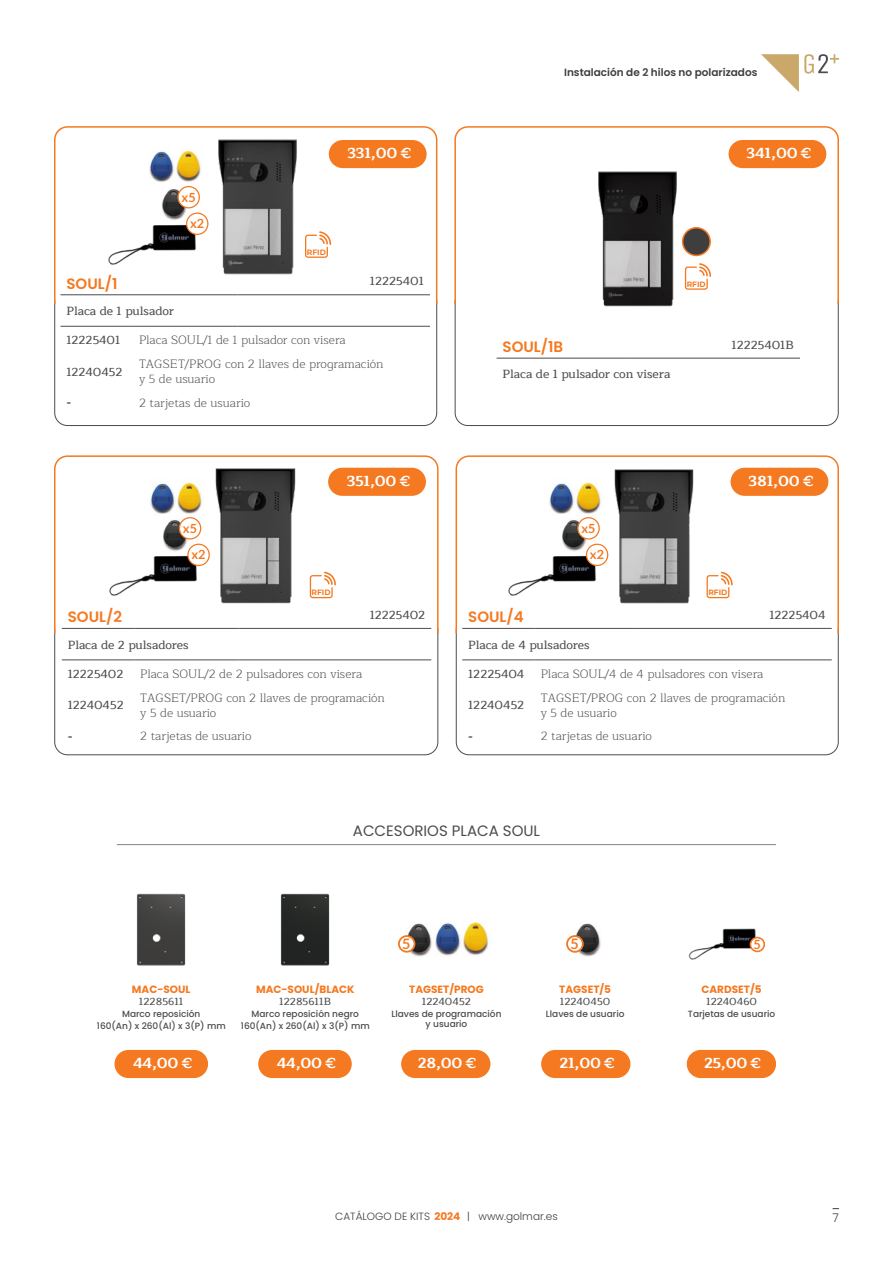
<style>
.page{position:relative;width:893px;height:1263px;background:#fff}
.page>*{position:absolute;margin:0;border:0;box-sizing:border-box;transform-origin:0 0}
.precio{font:700 15px "Maitree";letter-spacing:-.025em;color:#fff}
.Referencia{font:600 15px "Poppins";color:#f47921}
.t1{font:15px "Poppins";color:#4b4c4d}
.t2{font:700 14.55px "Lato";color:#f47921}
.t3{font:700 14.4px "Lato";color:#f47921}
.t4{font:700 13.5px "Lato";color:#4b4c4d}
.t5{font:700 12.75px "Lato";color:#f47921}
.t6{font:700 12.6px "Lato";color:#f47921}
.t7{font:300 12px/15px "Maitree";color:#4b4c4d}
.Codigo{font:500 12px "Maitree";color:#4b4c4d}
.t8{font:300 12px "Poppins";color:#3e3e3f}
.t9{font:700 10.5px "Poppins";color:#f47921}
.t10{font:500 10.5px "Maitree";color:#4b4c4d}
.t11{font:300 10.5px "Poppins";color:#3e3e3f}
.t12{font:600 10.5px "Poppins";color:#3e3e3f}
.t13{font:500 10.5px "Maitree";letter-spacing:-.02em;color:#4b4c4d}
.t14{font:500 9px/10.5px "Poppins";color:#4b4c4d;text-align:center}
.t15{font:700 7.65px "Montserrat";color:#f47921}
.s1{font-weight:700;color:#f47921}
</style>
<div class="page">
<svg style="left:54px;top:634px;width:384px;height:121px"></svg>
<svg style="left:54px;top:455px;width:385px;height:179px"></svg>
<hr style="left:62px;top:628px;width:72px;height:1px;background:#4b4c4d">
<hr style="left:134px;top:628px;width:105px;height:1px;background:#4b4c4d">
<hr style="left:239px;top:628px;width:192px;height:1px;background:#4b4c4d">
<hr style="left:62px;top:660px;width:72px;height:1px;background:#4b4c4d">
<hr style="left:134px;top:660px;width:105px;height:1px;background:#4b4c4d">
<hr style="left:239px;top:660px;width:192px;height:1px;background:#4b4c4d">
<svg style="left:309px;top:572px;width:27px;height:27px"></svg>
<svg style="left:456px;top:634px;width:383px;height:121px"></svg>
<svg style="left:455px;top:455px;width:384px;height:179px"></svg>
<hr style="left:462px;top:628px;width:73px;height:1px;background:#4b4c4d">
<hr style="left:535px;top:628px;width:104px;height:1px;background:#4b4c4d">
<hr style="left:639px;top:628px;width:193px;height:1px;background:#4b4c4d">
<hr style="left:462px;top:660px;width:73px;height:1px;background:#4b4c4d">
<hr style="left:535px;top:660px;width:104px;height:1px;background:#4b4c4d">
<hr style="left:639px;top:660px;width:193px;height:1px;background:#4b4c4d">
<svg style="left:706px;top:572px;width:27px;height:27px"></svg>
<svg style="left:54px;top:305px;width:383px;height:121px"></svg>
<svg style="left:54px;top:126px;width:384px;height:179px"></svg>
<hr style="left:60px;top:294px;width:73px;height:1px;background:#4b4c4d">
<hr style="left:133px;top:294px;width:104px;height:1px;background:#4b4c4d">
<hr style="left:237px;top:294px;width:193px;height:1px;background:#4b4c4d">
<hr style="left:60px;top:326px;width:73px;height:1px;background:#4b4c4d">
<hr style="left:133px;top:326px;width:104px;height:1px;background:#4b4c4d">
<hr style="left:237px;top:326px;width:193px;height:1px;background:#4b4c4d">
<img style="left:202px;top:133px;width:111px;height:146px">
<svg style="left:304px;top:231px;width:27px;height:27px"></svg>
<img style="left:136px;top:893px;width:50px;height:73px">
<img style="left:566px;top:923px;width:35px;height:34px">
<div style="left:567px;top:936px;width:16px;height:16px;background:#fff;border-radius:50%"></div>
<div style="left:566px;top:935px;width:18px;height:18px;border:2px solid #f47921;border-radius:50%"></div>
<img style="left:398px;top:921px;width:91px;height:36px">
<div style="left:399px;top:936px;width:16px;height:16px;background:#fff;border-radius:50%"></div>
<div style="left:398px;top:935px;width:17px;height:18px;border:2px solid #f47921;border-radius:50%"></div>
<img style="left:688px;top:928px;width:70px;height:32px">
<div style="left:750px;top:937px;width:14px;height:14px;background:#fff;border-radius:50%"></div>
<div style="left:750px;top:937px;width:15px;height:15px;border:2px solid #f47921;border-radius:50%"></div>
<img style="left:280px;top:893px;width:50px;height:73px">
<hr style="left:117px;top:844px;width:659px;height:1px;background:#4b4c4d">
<svg style="left:455px;top:305px;width:384px;height:121px"></svg>
<svg style="left:454px;top:126px;width:385px;height:179px"></svg>
<hr style="left:497px;top:358px;width:129px;height:1px;background:#4b4c4d">
<hr style="left:626px;top:358px;width:174px;height:1px;background:#4b4c4d">
<img style="left:582px;top:165px;width:111px;height:146px">
<svg style="left:684px;top:263px;width:27px;height:27px"></svg>
<div style="left:683px;top:228px;width:27px;height:27px;background:#3e3e3f;border-radius:50%"></div>
<div style="left:682px;top:227px;width:29px;height:29px;border:2px solid #f47921;border-radius:50%"></div>
<svg style="left:761px;top:54px;width:78px;height:38px"></svg>
<div style="left:328px;top:468px;width:98px;height:28px;background:#f47921;border-radius:14px"></div>
<div style="left:731px;top:468px;width:97px;height:28px;background:#f47921;border-radius:14px"></div>
<div style="left:329px;top:140px;width:98px;height:28px;background:#f47921;border-radius:14px"></div>
<div style="left:729px;top:140px;width:97px;height:28px;background:#f47921;border-radius:14px"></div>
<div style="left:114px;top:1050px;width:94px;height:28px;background:#f47921;border-radius:14px"></div>
<div style="left:258px;top:1050px;width:94px;height:28px;background:#f47921;border-radius:14px"></div>
<div style="left:401px;top:1050px;width:89px;height:28px;background:#f47921;border-radius:14px"></div>
<div style="left:541px;top:1050px;width:89px;height:28px;background:#f47921;border-radius:14px"></div>
<div style="left:687px;top:1050px;width:89px;height:28px;background:#f47921;border-radius:14px"></div>
<p class="t12" style="left:564px;top:66px;width:195px">Instalación de 2 hilos no polarizados</p>
<p class="t6" style="left:182px;top:190px;width:16px">x5</p>
<p class="t6" style="left:190px;top:217px;width:16px">x2</p>
<p class="precio" style="left:347px;top:141px;width:65px">331,00 €</p>
<p class="precio" style="left:747px;top:141px;width:66px">341,00 €</p>
<p class="t15" style="left:307px;top:247px;width:21px">RFID</p>
<p class="Referencia" style="left:66px;top:275px;width:52px">SOUL/1</p>
<p class="Codigo" style="left:370px;top:272px;width:56px">12225401</p>
<p class="Codigo" style="left:66px;top:301px;width:109px">Placa de 1 pulsador</p>
<p class="Codigo" style="left:66px;top:330px;width:56px">12225401</p>
<p class="t7" style="left:139px;top:333px;width:208px">Placa SOUL/1 de 1 pulsador con visera</p>
<p class="Codigo" style="left:66px;top:362px;width:58px">12240452</p>
<p class="t7" style="left:139px;top:357px;width:246px">TAGSET/PROG con 2 llaves de programación y 5 de usuario</p>
<p class="t4" style="left:66px;top:395px;width:6px">-</p>
<p class="t7" style="left:139px;top:395px;width:113px">2 tarjetas de usuario</p>
<p class="t15" style="left:687px;top:278px;width:21px">RFID</p>
<p class="Referencia" style="left:503px;top:338px;width:62px">SOUL/1B</p>
<p class="Codigo" style="left:732px;top:335px;width:64px">12225401B</p>
<p class="Codigo" style="left:503px;top:365px;width:169px">Placa de 1 pulsador con visera</p>
<p class="t6" style="left:183px;top:521px;width:16px">x5</p>
<p class="t6" style="left:191px;top:548px;width:16px">x2</p>
<p class="t15" style="left:312px;top:587px;width:21px">RFID</p>
<p class="precio" style="left:347px;top:468px;width:65px">351,00 €</p>
<p class="precio" style="left:748px;top:468px;width:66px">381,00 €</p>
<p class="t6" style="left:581px;top:521px;width:16px">x5</p>
<p class="t6" style="left:590px;top:548px;width:16px">x2</p>
<p class="t15" style="left:708px;top:587px;width:21px">RFID</p>
<p class="Referencia" style="left:68px;top:608px;width:56px">SOUL/2</p>
<p class="Codigo" style="left:370px;top:605px;width:57px">12225402</p>
<p class="Codigo" style="left:68px;top:635px;width:122px">Placa de 2 pulsadores</p>
<p class="Codigo" style="left:68px;top:664px;width:57px">12225402</p>
<p class="t7" style="left:140px;top:667px;width:223px">Placa SOUL/2 de 2 pulsadores con visera</p>
<p class="Codigo" style="left:68px;top:696px;width:58px">12240452</p>
<p class="t7" style="left:140px;top:691px;width:246px">TAGSET/PROG con 2 llaves de programación y 5 de usuario</p>
<p class="t4" style="left:68px;top:728px;width:6px">-</p>
<p class="t7" style="left:140px;top:729px;width:113px">2 tarjetas de usuario</p>
<p class="Referencia" style="left:468px;top:608px;width:57px">SOUL/4</p>
<p class="Codigo" style="left:769px;top:605px;width:58px">12225404</p>
<p class="Codigo" style="left:468px;top:635px;width:123px">Placa de 4 pulsadores</p>
<p class="Codigo" style="left:468px;top:664px;width:58px">12225404</p>
<p class="t7" style="left:541px;top:667px;width:224px">Placa SOUL/4 de 4 pulsadores con visera</p>
<p class="Codigo" style="left:468px;top:696px;width:58px">12240452</p>
<p class="t7" style="left:541px;top:691px;width:246px">TAGSET/PROG con 2 llaves de programación y 5 de usuario</p>
<p class="t4" style="left:468px;top:728px;width:6px">-</p>
<p class="t7" style="left:541px;top:729px;width:113px">2 tarjetas de usuario</p>
<p class="t1" style="left:353px;top:822px;width:189px">ACCESORIOS PLACA SOUL</p>
<p class="t9" style="left:132px;top:983px;width:60px">MAC-SOUL</p>
<p class="t10" style="left:139px;top:993px;width:46px">12285611</p>
<p class="t14" style="left:122px;top:1008px;width:80px">Marco reposición</p>
<p class="t14" style="left:97px;top:1020px;width:130px">160(An) x 260(Al) x 3(P) mm</p>
<p class="t9" style="left:256px;top:983px;width:100px">MAC-SOUL/BLACK</p>
<p class="t10" style="left:279px;top:993px;width:54px">12285611B</p>
<p class="t14" style="left:252px;top:1008px;width:109px">Marco reposición negro</p>
<p class="t14" style="left:241px;top:1020px;width:130px">160(An) x 260(Al) x 3(P) mm</p>
<p class="t2" style="left:570px;top:935px;width:10px">5</p>
<p class="t3" style="left:402px;top:936px;width:10px">5</p>
<p class="t5" style="left:753px;top:937px;width:9px">5</p>
<p class="t9" style="left:701px;top:983px;width:62px">CARDSET/5</p>
<p class="t13" style="left:706px;top:993px;width:52px">12240460</p>
<p class="t14" style="left:688px;top:1008px;width:89px">Tarjetas de usuario</p>
<p class="t9" style="left:409px;top:983px;width:76px">TAGSET/PROG</p>
<p class="t10" style="left:422px;top:993px;width:51px">12240452</p>
<p class="t14" style="left:391px;top:1008px;width:112px">Llaves de programación y usuario</p>
<p class="t9" style="left:559px;top:983px;width:53px">TAGSET/5</p>
<p class="t10" style="left:560px;top:993px;width:52px">12240450</p>
<p class="t14" style="left:546px;top:1008px;width:80px">Llaves de usuario</p>
<p class="precio" style="left:133px;top:1050px;width:60px">44,00 €</p>
<p class="precio" style="left:277px;top:1050px;width:60px">44,00 €</p>
<p class="precio" style="left:418px;top:1050px;width:59px">28,00 €</p>
<p class="precio" style="left:559px;top:1050px;width:57px">21,00 €</p>
<p class="precio" style="left:704px;top:1050px;width:58px">25,00 €</p>
<p class="t11" style="left:335px;top:1210px;width:224px">CATÁLOGO DE KITS <span class="s1">2024</span> | www.golmar.es</p>
<p class="t8" style="left:833px;top:1210px;width:8px">7</p>
</div>
